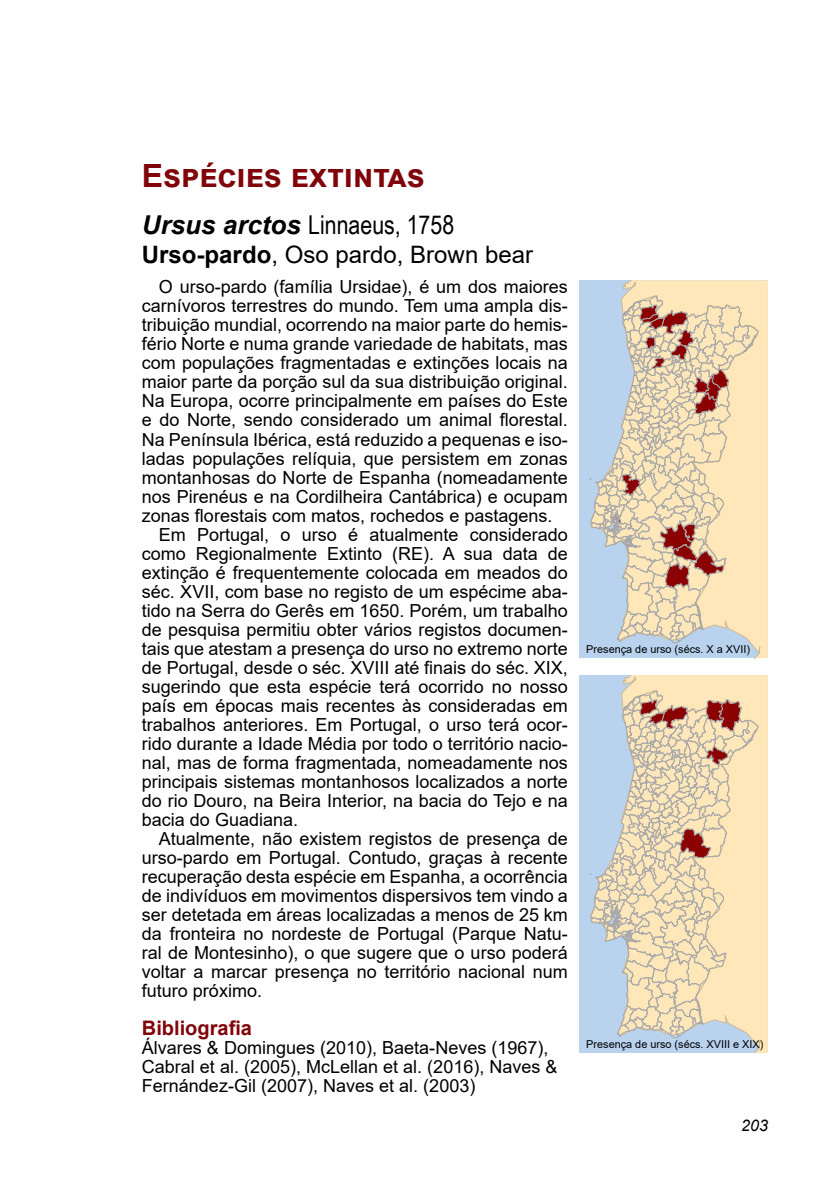
<style>
.page{position:relative;width:840px;height:1191px;background:#fff}
.page>*{position:absolute;margin:0;border:0;box-sizing:border-box;transform-origin:0 0}
.t1{font:700 32px "Arial";color:#80050b}
.t2{font:26px "Arial Narrow";color:#000}
.t3{font:24px "Arial";color:#000}
.t4{font:700 20px "Arial";color:#80050b}
.t5{font:18px/19px "Arial";color:#000}
.t6{font:italic 16px "Arial";color:#000}
.t7{font:10.8px "Arial";color:#000}
.s1{font-family:"Arial";font-weight:700;font-style:italic}
.s2{font-weight:700}
</style>
<div class="page">
<svg style="left:579px;top:280px;width:188px;height:15px;background:#ebe0c6"></svg>
<div style="left:579px;top:295px;width:9px;height:363px;background:#b9d2ee"></div>
<svg style="left:588px;top:295px;width:179px;height:363px;background:#ddceb9"></svg>
<svg style="left:579px;top:675px;width:188px;height:15px;background:#ece0c5"></svg>
<div style="left:579px;top:689px;width:179px;height:364px;background:#b9d2ee"></div>
<svg style="left:588px;top:690px;width:179px;height:363px;background:#dfd2bc"></svg>
<h1 class="t1" style="left:142px;top:153px;width:284px">Espécies extintas</h1>
<h2 class="t2" style="left:142px;top:206px;width:313px"><span class="s1">Ursus arctos</span> Linnaeus, 1758</h2>
<h3 class="t3" style="left:142px;top:238px;width:392px"><span class="s2">Urso-pardo</span>, Oso pardo, Brown bear</h3>
<p class="t5" style="left:159px;top:277px;width:410px">O urso-pardo (família Ursidae), é um dos maiores</p>
<p class="t5" style="left:142px;top:296px;width:427px">carnívoros terrestres do mundo. Tem uma ampla dis-</p>
<p class="t5" style="left:142px;top:315px;width:427px">tribuição mundial, ocorrendo na maior parte do hemis-</p>
<p class="t5" style="left:142px;top:334px;width:427px">fério Norte e numa grande variedade de habitats, mas</p>
<p class="t5" style="left:142px;top:353px;width:427px">com populações fragmentadas e extinções locais na</p>
<p class="t5" style="left:142px;top:372px;width:427px">maior parte da porção sul da sua distribuição original.</p>
<p class="t5" style="left:142px;top:391px;width:427px">Na Europa, ocorre principalmente em países do Este</p>
<p class="t5" style="left:142px;top:410px;width:427px">e do Norte, sendo considerado um animal florestal.</p>
<p class="t5" style="left:142px;top:429px;width:427px">Na Península Ibérica, está reduzido a pequenas e iso-</p>
<p class="t5" style="left:142px;top:448px;width:427px">ladas populações relíquia, que persistem em zonas</p>
<p class="t5" style="left:142px;top:467px;width:427px">montanhosas do Norte de Espanha (nomeadamente</p>
<p class="t5" style="left:142px;top:486px;width:427px">nos Pirenéus e na Cordilheira Cantábrica) e ocupam</p>
<p class="t5" style="left:142px;top:505px;width:412px">zonas florestais com matos, rochedos e pastagens.</p>
<p class="t5" style="left:159px;top:524px;width:410px">Em Portugal, o urso é atualmente considerado</p>
<p class="t5" style="left:142px;top:543px;width:427px">como Regionalmente Extinto (RE). A sua data de</p>
<p class="t5" style="left:142px;top:562px;width:427px">extinção é frequentemente colocada em meados do</p>
<p class="t5" style="left:142px;top:581px;width:427px">séc. XVII, com base no registo de um espécime aba-</p>
<p class="t5" style="left:142px;top:600px;width:427px">tido na Serra do Gerês em 1650. Porém, um trabalho</p>
<p class="t5" style="left:142px;top:619px;width:427px">de pesquisa permitiu obter vários registos documen-</p>
<p class="t5" style="left:142px;top:638px;width:427px">tais que atestam a presença do urso no extremo norte</p>
<p class="t5" style="left:142px;top:657px;width:427px">de Portugal, desde o séc. XVIII até finais do séc. XIX,</p>
<p class="t5" style="left:142px;top:677px;width:427px">sugerindo que esta espécie terá ocorrido no nosso</p>
<p class="t5" style="left:142px;top:696px;width:427px">país em épocas mais recentes às consideradas em</p>
<p class="t5" style="left:142px;top:715px;width:427px">trabalhos anteriores. Em Portugal, o urso terá ocor-</p>
<p class="t5" style="left:142px;top:734px;width:427px">rido durante a Idade Média por todo o território nacio-</p>
<p class="t5" style="left:142px;top:753px;width:427px">nal, mas de forma fragmentada, nomeadamente nos</p>
<p class="t5" style="left:142px;top:772px;width:427px">principais sistemas montanhosos localizados a norte</p>
<p class="t5" style="left:142px;top:791px;width:427px">do rio Douro, na Beira Interior, na bacia do Tejo e na</p>
<p class="t5" style="left:142px;top:810px;width:158px">bacia do Guadiana.</p>
<p class="t5" style="left:159px;top:829px;width:410px">Atualmente, não existem registos de presença de</p>
<p class="t5" style="left:142px;top:848px;width:427px">urso-pardo em Portugal. Contudo, graças à recente</p>
<p class="t5" style="left:142px;top:867px;width:427px">recuperação desta espécie em Espanha, a ocorrência</p>
<p class="t5" style="left:142px;top:886px;width:427px">de indivíduos em movimentos dispersivos tem vindo a</p>
<p class="t5" style="left:142px;top:905px;width:427px">ser detetada em áreas localizadas a menos de 25 km</p>
<p class="t5" style="left:142px;top:924px;width:427px">da fronteira no nordeste de Portugal (Parque Natu-</p>
<p class="t5" style="left:142px;top:943px;width:427px">ral de Montesinho), o que sugere que o urso poderá</p>
<p class="t5" style="left:142px;top:962px;width:427px">voltar a marcar presença no território nacional num</p>
<p class="t5" style="left:142px;top:981px;width:122px">futuro próximo.</p>
<p class="t4" style="left:142px;top:1013px;width:112px">Bibliografia</p>
<p class="t5" style="left:142px;top:1037px;width:417px">Álvares &amp; Domingues (2010), Baeta-Neves (1967),<br>Cabral et al. (2005), McLellan et al. (2016), Naves &amp;<br>Fernández-Gil (2007), Naves et al. (2003)</p>
<p class="t7" style="left:586px;top:641px;width:165px">Presença de urso (sécs. X a XVII)</p>
<p class="t7" style="left:586px;top:1036px;width:178px">Presença de urso (sécs. XVIII e XIX)</p>
<p class="t6" style="left:740px;top:1114px;width:28px">203</p>
</div>
